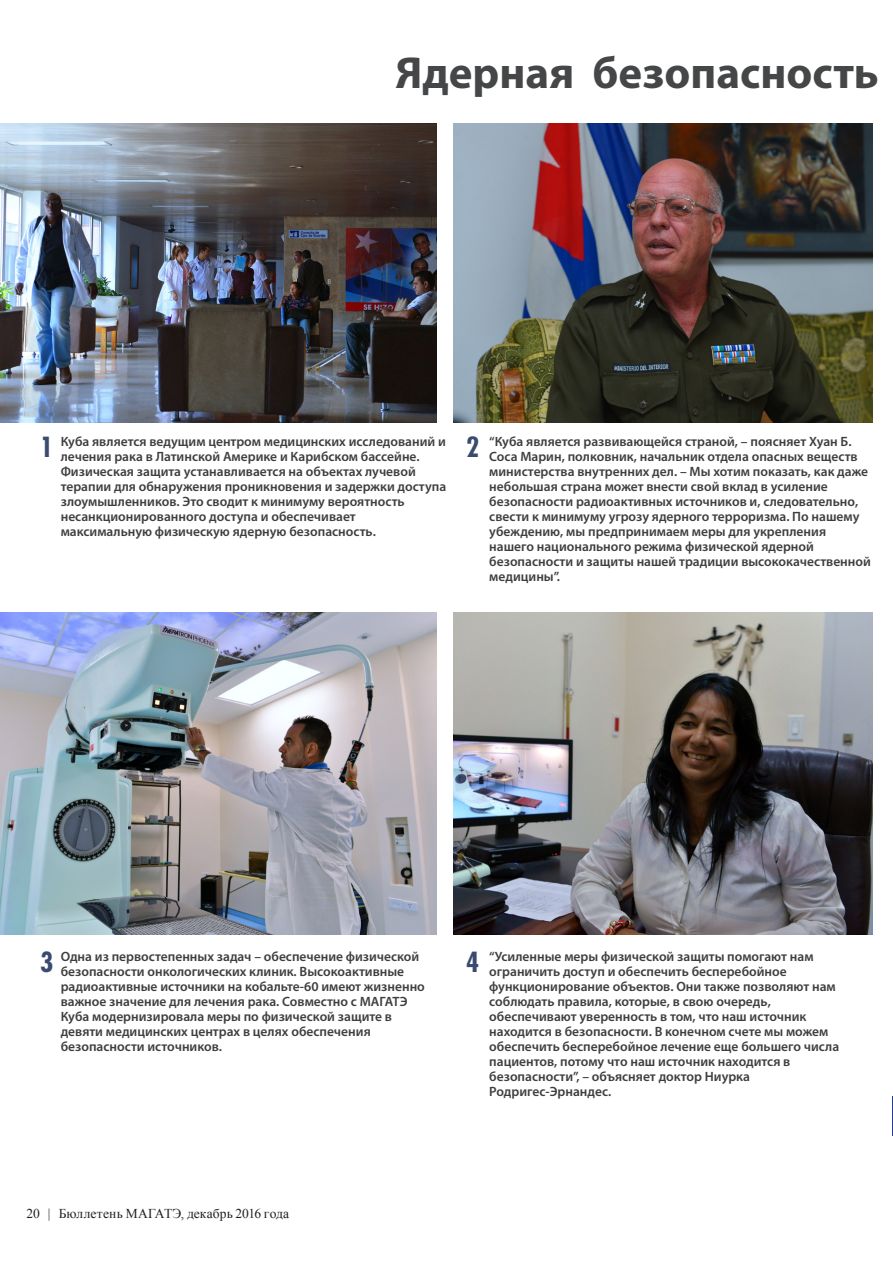
<style>
.page{position:relative;width:893px;height:1263px;background:#fff}
.page>*{position:absolute;margin:0;border:0;box-sizing:border-box;transform-origin:0 0}
.t1{font:700 45px "Myriad Pro";color:#454647}
.t2{font:700 condensed 27px "Futura";color:#3a4b6f}
.t3{font:600 13.5px/15px "Myriad Pro";color:#3e3e3f}
.t4{font:13.5px "Times New Roman";letter-spacing:.005em;color:#231f20}
</style>
<div class="page">
<img style="left:454px;top:612px;width:419px;height:323px">
<img style="left:0;top:123px;width:436px;height:300px">
<img style="left:0;top:612px;width:436px;height:323px">
<img style="left:454px;top:123px;width:419px;height:300px">
<hr style="left:892px;top:1096px;width:1px;height:40px;background:#253f8e">
<h1 class="t1" style="left:395px;top:43px;width:485px">Ядерная безопасность</h1>
<h2 class="t2" style="left:40px;top:430px;width:15px">1</h2>
<p class="t3" style="left:61px;top:434px;width:387px">Куба является ведущим центром медицинских исследований и лечения рака в Латинской Америке и Карибском бассейне.<br>Физическая защита устанавливается на объектах лучевой терапии для обнаружения проникновения и задержки доступа злоумышленников. Это сводит к минимуму вероятность несанкционированного доступа и обеспечивает максимальную физическую ядерную безопасность.</p>
<h2 class="t2" style="left:466px;top:430px;width:15px">2</h2>
<p class="t3" style="left:489px;top:434px;width:383px">“Куба является развивающейся страной, – поясняет Хуан Б.<br>Соса Марин, полковник, начальник отдела опасных веществ министерства внутренних дел. – Мы хотим показать, как даже небольшая страна может внести свой вклад в усиление безопасности радиоактивных источников и, следовательно, свести к минимуму угрозу ядерного терроризма. По нашему убеждению, мы предпринимаем меры для укрепления нашего национального режима физической ядерной безопасности и защиты нашей традиции высококачественной медицины”.</p>
<h2 class="t2" style="left:40px;top:945px;width:15px">3</h2>
<p class="t3" style="left:61px;top:949px;width:366px">Одна из первостепенных задач – обеспечение физической безопасности онкологических клиник. Высокоактивные радиоактивные источники на кобальте-60 имеют жизненно важное значение для лечения рака. Совместно с МАГАТЭ Куба модернизировала меры по физической защите в девяти медицинских центрах в целях обеспечения безопасности источников.</p>
<h2 class="t2" style="left:466px;top:945px;width:15px">4</h2>
<p class="t3" style="left:489px;top:949px;width:351px">“Усиленные меры физической защиты помогают нам ограничить доступ и обеспечить бесперебойное функционирование объектов. Они также позволяют нам соблюдать правила, которые, в свою очередь, обеспечивают уверенность в том, что наш источник находится в безопасности. В конечном счете мы можем обеспечить бесперебойное лечение еще большего числа пациентов, потому что наш источник находится в безопасности”, – объясняет доктор Ниурка Родригес-Эрнандес.</p>
<p class="t4" style="left:26px;top:1205px;width:264px">20 | Бюллетень МАГАТЭ, декабрь 2016 года</p>
</div>
